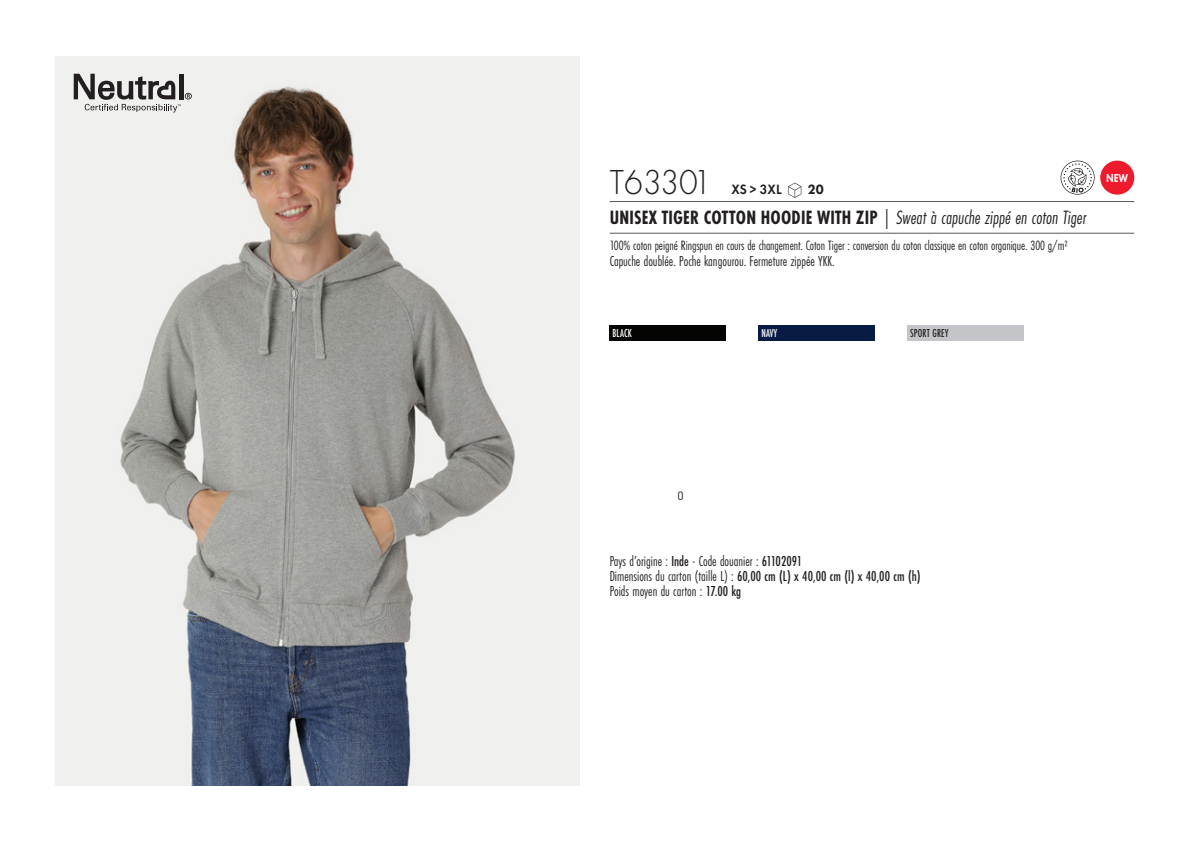
<style>
.page{position:relative;width:1191px;height:842px;background:#fff}
.page>*{position:absolute;margin:0;border:0;box-sizing:border-box;transform-origin:0 0}
.t1{font:300 36px "Futura PT";color:#231f20;scale:.95 1}
.t2{font:italic 20px "Futura PT Cond";color:#231f20;scale:.95 1}
.t3{font:15px "Futura PT Cond";color:#231f20;scale:.95 1}
.t4{font:500 15px "Futura PT Cond";color:#231f20;scale:.95 1}
.grammage_2020{font:14px "Futura PT Cond";letter-spacing:-.005em;color:#231f20;scale:.95 1}
.t5{font:600 14px "Futura PT";color:#231f20;scale:.95 1}
.Coloris_nuancier_bla{font:500 12px "Futura PT Cond";letter-spacing:.01em;color:#fff;scale:.9 1}
.Coloris_nuancier_bla-2{font:500 12px "Futura PT Cond";letter-spacing:.01em;color:#231f20;scale:.9 1}
.nuancier_bloc_packsh{font:800 12px "Futura PT";color:#fff;scale:.8 1}
._88_tailles_tab_maig{font:12px "DIN Pro";color:#231f20}
.s1{font-family:"Linotype Shapeshifter";font-weight:400;font-size:20px}
.s2{font-weight:800}
.s3{font-weight:700;font-style:normal}
.s4{font-weight:500}
.s5{font-weight:400}
</style>
<div class="page">
<img style="left:55px;top:57px;width:524px;height:728px">
<svg style="left:74px;top:74px;width:118px;height:39px;background:#adacab"></svg>
<div style="left:609px;top:326px;width:117px;height:15px;background:#040503"></div>
<div style="left:758px;top:326px;width:116px;height:15px;background:#071b44"></div>
<div style="left:907px;top:326px;width:116px;height:15px;background:#c4c5c8"></div>
<svg style="left:1060px;top:161px;width:34px;height:34px"></svg>
<div style="left:1100px;top:161px;width:34px;height:34px;background:#ee1b2d;border-radius:50%"></div>
<hr style="left:609px;top:201px;width:525px;height:1px;background:#57585a">
<hr style="left:609px;top:233px;width:525px;height:1px;background:#57585a">
<p class="t1" style="left:610px;top:162px;width:109px">T63301</p>
<p class="t5" style="left:731px;top:181px;width:99px">XS &gt; 3XL <span class="s1">S</span> <span class="s2">20</span></p>
<p class="t2" style="left:610px;top:206px;width:503px"><span class="s3">UNISEX TIGER COTTON HOODIE WITH ZIP</span> | Sweat à capuche zippé en coton Tiger</p>
<p class="grammage_2020" style="left:609px;top:238px;width:483px">100% coton peigné Ringspun en cours de changement. Coton Tiger : conversion du coton classique en coton organique. 300 g/m2</p>
<p class="t3" style="left:609px;top:253px;width:238px">Capuche doublée. Poche kangourou. Fermeture zippée YKK.</p>
<p class="nuancier_bloc_packsh" style="left:1106px;top:171px;width:29px">NEW</p>
<p class="Coloris_nuancier_bla" style="left:612px;top:326px;width:23px">BLACK</p>
<p class="Coloris_nuancier_bla" style="left:761px;top:326px;width:19px">NAVY</p>
<p class="Coloris_nuancier_bla-2" style="left:910px;top:326px;width:44px">SPORT GREY</p>
<p class="_88_tailles_tab_maig" style="left:677px;top:486px;width:8px">0</p>
<p class="t3" style="left:609px;top:552px;width:204px">Pays d’origine : <span class="s4">Inde</span> - Code douanier : <span class="s4">61102091</span></p>
<p class="t4" style="left:609px;top:567px;width:329px"><span class="s5">Dimensions du carton (taille L) :</span> 60,00 cm (L) x 40,00 cm (l) x 40,00 cm (h)</p>
<p class="t3" style="left:609px;top:582px;width:140px">Poids moyen du carton : <span class="s4">17.00 kg</span></p>
</div>
